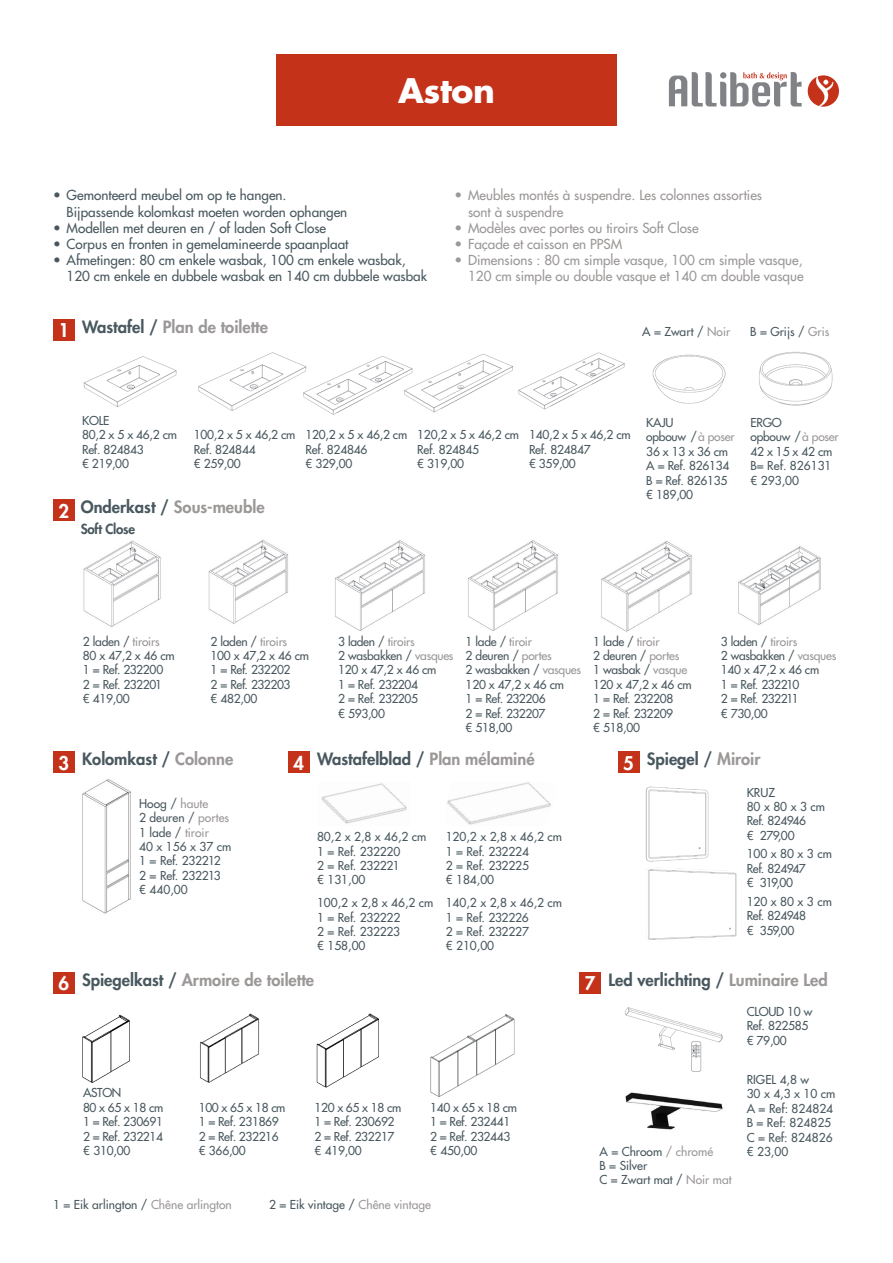
<style>
.page{position:relative;width:893px;height:1263px;background:#fff}
.page>*{position:absolute;margin:0;border:0;box-sizing:border-box;transform-origin:0 0}
.t1{font:700 33px "Futura Std";letter-spacing:-.01em;color:#fff}
.t2{font:800 16.5px "Futura Std";color:#49585f}
.t3{font:800 16.5px "Futura Std";color:#9b9897}
.t4{font:500 13.5px/16.2px "Futura Std";color:#49585f}
.t5{font:500 13.5px/16.2px "Futura Std";color:#9b9897}
.t6{font:800 13.5px "Futura Std";letter-spacing:-.02em;color:#49585f}
.t7{font:500 12px/14.4px "Futura Std";letter-spacing:-.02em;color:#49585f}
.t8{font:500 12px/14.4px "Futura Std";color:#49585f}
.s1{font-size:18.45px;color:#fff}
.s2{color:#49585f}
.s3{color:#9b9897}
</style>
<div class="page">
<img style="left:601px;top:541px;width:91px;height:91px">
<img style="left:468px;top:540px;width:90px;height:91px">
<img style="left:738px;top:546px;width:83px;height:79px">
<img style="left:335px;top:540px;width:90px;height:91px">
<img style="left:82px;top:1014px;width:48px;height:69px">
<img style="left:316px;top:1013px;width:63px;height:75px">
<img style="left:200px;top:1013px;width:60px;height:70px">
<img style="left:430px;top:1014px;width:85px;height:83px">
<img style="left:321px;top:783px;width:86px;height:41px">
<img style="left:447px;top:782px;width:104px;height:43px">
<img style="left:83px;top:540px;width:78px;height:87px">
<img style="left:208px;top:540px;width:80px;height:84px">
<img style="left:82px;top:779px;width:49px;height:135px">
<div style="left:276px;top:54px;width:341px;height:71px;background:#c5321a"></div>
<svg style="left:669px;top:72px;width:133px;height:34px"></svg>
<div style="left:808px;top:75px;width:31px;height:32px;background:#c5321a;border-radius:50%"></div>
<svg style="left:813px;top:76px;width:21px;height:31px"></svg>
<div style="left:53px;top:319px;width:21px;height:21px;background:#c5321a"></div>
<img style="left:652px;top:354px;width:74px;height:50px">
<img style="left:759px;top:351px;width:74px;height:55px">
<img style="left:624px;top:1007px;width:99px;height:65px">
<img style="left:625px;top:1092px;width:98px;height:38px">
<img style="left:83px;top:352px;width:216px;height:59px">
<img style="left:299px;top:356px;width:101px;height:59px">
<img style="left:400px;top:353px;width:111px;height:60px">
<img style="left:511px;top:352px;width:114px;height:58px">
<div style="left:53px;top:500px;width:21px;height:21px;background:#c5321a"></div>
<div style="left:53px;top:752px;width:21px;height:21px;background:#c5321a"></div>
<div style="left:288px;top:752px;width:21px;height:21px;background:#c5321a"></div>
<img style="left:645px;top:786px;width:64px;height:76px">
<img style="left:646px;top:867px;width:91px;height:73px">
<div style="left:618px;top:752px;width:21px;height:21px;background:#c5321a"></div>
<div style="left:53px;top:972px;width:21px;height:21px;background:#c5321a"></div>
<div style="left:580px;top:972px;width:21px;height:21px;background:#c5321a"></div>
<h1 class="t1" style="left:398px;top:69px;width:98px">Aston</h1>
<p class="t4" style="left:67px;top:187px;width:282px;text-indent:-14px">• Gemonteerd meubel om op te hangen.<br>Bijpassende kolomkast moeten worden ophangen</p>
<p class="t4" style="left:53px;top:220px;width:275px">• Modellen met deuren en / of laden Soft Close</p>
<p class="t4" style="left:53px;top:236px;width:297px">• Corpus en fronten in gemelamineerde spaanplaat</p>
<p class="t4" style="left:67px;top:252px;width:362px;text-indent:-14px">• Afmetingen: 80 cm enkele wasbak, 100 cm enkele wasbak,<br>120 cm enkele en dubbele wasbak en 140 cm dubbele wasbak</p>
<p class="t5" style="left:468px;top:187px;width:296px;text-indent:-14px">• Meubles montés à suspendre. Les colonnes assorties sont à suspendre</p>
<p class="t5" style="left:455px;top:220px;width:246px">• Modèles avec portes ou tiroirs Soft Close</p>
<p class="t5" style="left:455px;top:236px;width:169px">• Façade et caisson en PPSM</p>
<p class="t5" style="left:455px;top:252px;width:351px;text-align:right">• Dimensions : 80 cm simple vasque, 100 cm simple vasque,<br>120 cm simple ou double vasque et 140 cm double vasque</p>
<h2 class="t3" style="left:58px;top:316px;width:211px"><span class="s1">1</span> <span class="s2">Wastafel /</span> Plan de toilette</h2>
<p class="t8" style="left:642px;top:325px;width:90px">A = Zwart / <span class="s3">Noir</span></p>
<p class="t8" style="left:750px;top:325px;width:81px">B = Grijs / <span class="s3">Gris</span></p>
<p class="t7" style="left:82px;top:413px;width:96px">KOLE<br>80,2 x 5 x 46,2 cm<br>Ref. 824843<br>€ 219,00</p>
<p class="t7" style="left:194px;top:428px;width:103px">100,2 x 5 x 46,2 cm<br>Ref. 824844<br>€ 259,00</p>
<p class="t7" style="left:306px;top:428px;width:103px">120,2 x 5 x 46,2 cm<br>Ref. 824846<br>€ 329,00</p>
<p class="t7" style="left:417px;top:428px;width:103px">120,2 x 5 x 46,2 cm<br>Ref. 824845<br>€ 319,00</p>
<p class="t7" style="left:529px;top:428px;width:103px">140,2 x 5 x 46,2 cm<br>Ref. 824847<br>€ 359,00</p>
<h2 class="t3" style="left:58px;top:497px;width:208px"><span class="s1">2</span> <span class="s2">Onderkast /</span> Sous-meuble</h2>
<p class="t6" style="left:81px;top:521px;width:56px">Soft Close</p>
<p class="t7" style="left:646px;top:415px;width:90px">KAJU<br>opbouw /<span class="s3">à poser<br></span>36 x 13 x 36 cm<br>A = Ref. 826134<br>B = Ref. 826135 € 189,00</p>
<p class="t7" style="left:750px;top:415px;width:90px">ERGO<br>opbouw /<span class="s3">à poser<br></span>42 x 15 x 42 cm<br>B= Ref. 826131 € 293,00</p>
<p class="t7" style="left:83px;top:634px;width:93px">2 laden / <span class="s3">tiroirs<br></span>80 x 47,2 x 46 cm<br>1 = Ref. 232200<br>2 = Ref. 232201<br>€ 419,00</p>
<p class="t7" style="left:210px;top:634px;width:100px">2 laden / <span class="s3">tiroirs<br></span>100 x 47,2 x 46 cm<br>1 = Ref. 232202<br>2 = Ref. 232203<br>€ 482,00</p>
<p class="t7" style="left:338px;top:634px;width:117px">3 laden / <span class="s3">tiroirs<br></span>2 wasbakken / <span class="s3">vasques<br></span>120 x 47,2 x 46 cm<br>1 = Ref. 232204<br>2 = Ref. 232205<br>€ 593,00</p>
<p class="t7" style="left:466px;top:634px;width:117px">1 lade / <span class="s3">tiroir<br></span>2 deuren / <span class="s3">portes<br></span>2 wasbakken / <span class="s3">vasques<br></span>120 x 47,2 x 46 cm<br>1 = Ref. 232206<br>2 = Ref. 232207<br>€ 518,00</p>
<p class="t7" style="left:593px;top:634px;width:100px">1 lade / <span class="s3">tiroir<br></span>2 deuren / <span class="s3">portes<br></span>1 wasbak / <span class="s3">vasque<br></span>120 x 47,2 x 46 cm<br>1 = Ref. 232208<br>2 = Ref. 232209<br>€ 518,00</p>
<p class="t7" style="left:721px;top:634px;width:117px">3 laden / <span class="s3">tiroirs<br></span>2 wasbakken / <span class="s3">vasques<br></span>140 x 47,2 x 46 cm<br>1 = Ref. 232210<br>2 = Ref. 232211<br>€ 730,00</p>
<h2 class="t2" style="left:58px;top:749px;width:176px"><span class="s1">3</span> Kolomkast / <span class="s3">Colonne</span></h2>
<h2 class="t2" style="left:293px;top:749px;width:243px"><span class="s1">4</span> Wastafelblad / <span class="s3">Plan mélaminé</span></h2>
<p class="t8" style="left:139px;top:796px;width:94px">Hoog / <span class="s3">haute<br></span>2 deuren / <span class="s3">portes<br></span>1 lade / <span class="s3">tiroir<br></span>40 x 156 x 37 cm<br>1 = Ref. 232212<br>2 = Ref. 232213<br>€ 440,00</p>
<p class="t7" style="left:317px;top:829px;width:111px">80,2 x 2,8 x 46,2 cm<br>1 = Ref. 232220<br>2 = Ref. 232221<br>€ 131,00</p>
<p class="t7" style="left:317px;top:896px;width:118px">100,2 x 2,8 x 46,2 cm<br>1 = Ref. 232222<br>2 = Ref. 232223<br>€ 158,00</p>
<p class="t7" style="left:446px;top:829px;width:118px">120,2 x 2,8 x 46,2 cm<br>1 = Ref. 232224<br>2 = Ref. 232225<br>€ 184,00</p>
<p class="t7" style="left:446px;top:896px;width:118px">140,2 x 2,8 x 46,2 cm<br>1 = Ref. 232226<br>2 = Ref. 232227<br>€ 210,00</p>
<h2 class="t2" style="left:623px;top:749px;width:139px"><span class="s1">5</span> Spiegel / <span class="s3">Miroir</span></h2>
<p class="t7" style="left:747px;top:785px;width:80px">KRUZ<br>80 x 80 x 3 cm<br>Ref. 824946<br>€ 279,00</p>
<p class="t7" style="left:747px;top:847px;width:87px">100 x 80 x 3 cm<br>Ref. 824947<br>€ 319,00</p>
<p class="t7" style="left:747px;top:894px;width:87px">120 x 80 x 3 cm<br>Ref. 824948<br>€ 359,00</p>
<h2 class="t3" style="left:58px;top:969px;width:257px"><span class="s1">6</span> <span class="s2">Spiegelkast /</span> Armoire de toilette</h2>
<h2 class="t2" style="left:585px;top:969px;width:244px"><span class="s1">7</span> Led verlichting / <span class="s3">Luminaire Led</span></h2>
<p class="t7" style="left:83px;top:1086px;width:82px">ASTON<br>80 x 65 x 18 cm<br>1 = Ref. 230691<br>2 = Ref. 232214 € 310,00</p>
<p class="t7" style="left:199px;top:1100px;width:88px">100 x 65 x 18 cm<br>1 = Ref. 231869<br>2 = Ref. 232216 € 366,00</p>
<p class="t7" style="left:315px;top:1100px;width:88px">120 x 65 x 18 cm<br>1 = Ref. 230692<br>2 = Ref. 232217 € 419,00</p>
<p class="t7" style="left:430px;top:1100px;width:88px">140 x 65 x 18 cm<br>1 = Ref. 232441<br>2 = Ref. 232443 € 450,00</p>
<p class="t8" style="left:53px;top:1197px;width:180px">1 = Eik arlington / <span class="s3">Chêne arlington</span></p>
<p class="t8" style="left:269px;top:1197px;width:163px">2 = Eik vintage / <span class="s3">Chêne vintage</span></p>
<p class="t8" style="left:599px;top:1144px;width:134px">A = Chroom <span class="s3">/ chromé<br></span>B = Silver<br>C = Zwart mat / <span class="s3">Noir mat</span></p>
<p class="t7" style="left:747px;top:1004px;width:67px">CLOUD 10 w<br>Ref. 822585 € 79,00</p>
<p class="t8" style="left:747px;top:1072px;width:90px">RIGEL 4,8 w<br>30 x 4,3 x 10 cm<br>A = Ref: 824824<br>B = Ref: 824825<br>C = Ref: 824826 € 23,00</p>
</div>
